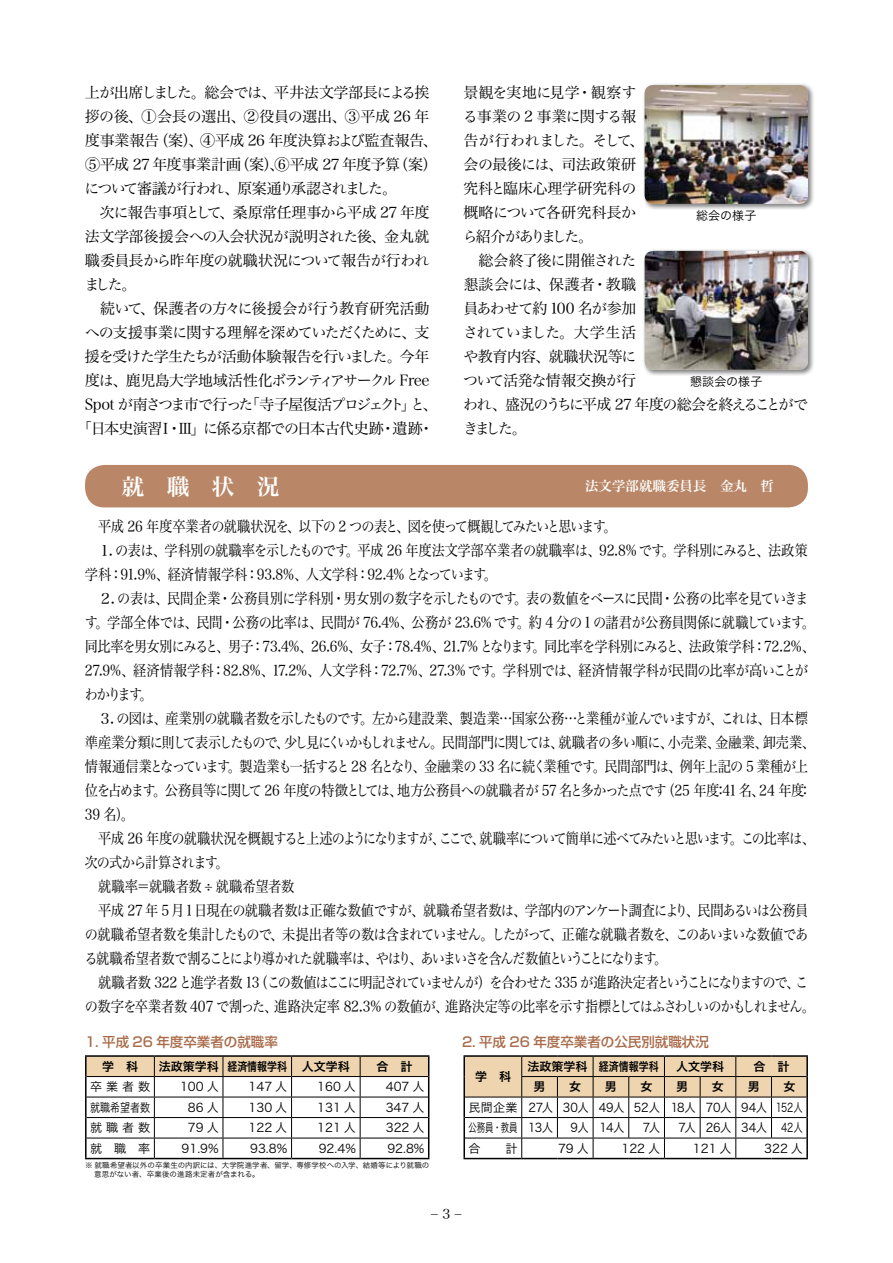
<style>
.page{position:relative;width:893px;height:1263px;background:#fff}
.page>*{position:absolute;margin:0;border:0;box-sizing:border-box;transform-origin:0 0}
.t1{font:22.5px "Hira Min Pro W6";color:#fff}
.t2{font:15px/24px "Hira Min Pro W3";letter-spacing:-.05em;color:#000}
.t3{font:15px/24px "Hira Min Pro W3";letter-spacing:-.03em;color:#000}
.t4{font:15px "Hira Min Pro W3";letter-spacing:-.025em;color:#000}
.t5{font:15px "Hira Min Pro W3";letter-spacing:-.08em;color:#000}
.t6{font:15px "Hira Min Pro W3";letter-spacing:-.075em;color:#000;scale:.88 1}
.t7{font:15px "Hira Min Pro W3";letter-spacing:-.015em;color:#000;scale:.88 1}
.t8{font:15px "Hira Min Pro W3";letter-spacing:-.085em;color:#000}
.t9{font:15px "Hira Min Pro W3";letter-spacing:-.015em;color:#000}
.t10{font:15px "Hira Min Pro W3";letter-spacing:-.01em;color:#000}
.t11{font:15px "Hira Min Pro W3";letter-spacing:-.115em;color:#000}
.t12{font:500 13.5px "Shin Go Pro";color:#a96b4a}
.t13{font:13.5px "Hira Min Pro W6";color:#fff}
.t14{font:13.5px "Hira Min Pro W3";color:#000}
.t15{font:12px/20.5px "Hira Kaku Pro W3";color:#000}
.t16{font:12px "Hira Kaku Pro W6";color:#000}
.t17{font:12px "Hira Kaku Pro W3";color:#000;scale:.95 1}
.t18{font:12px "Hira Kaku Pro W3";color:#000;scale:.83 1}
.t19{font:7.5px/9px "Hira Kaku Pro W3";letter-spacing:.01em;color:#000}
</style>
<div class="page">
<div style="left:85px;top:465px;width:723px;height:42px;background:#b98767;border-radius:20px"></div>
<div style="left:642px;top:248px;width:173px;height:128px;background:#000;opacity:.5"></div>
<img style="left:645px;top:251px;width:163px;height:119px">
<div style="left:642px;top:82px;width:173px;height:128px;background:#000;opacity:.5"></div>
<img style="left:645px;top:85px;width:163px;height:119px">
<hr style="left:85px;top:1158px;width:69px;height:1px;background:#000">
<hr style="left:154px;top:1158px;width:69px;height:1px;background:#000">
<hr style="left:223px;top:1158px;width:69px;height:1px;background:#000">
<hr style="left:292px;top:1158px;width:68px;height:1px;background:#000">
<hr style="left:360px;top:1158px;width:69px;height:1px;background:#000">
<hr style="left:85px;top:1055px;width:69px;height:2px;background:#000">
<hr style="left:154px;top:1055px;width:69px;height:2px;background:#000">
<hr style="left:223px;top:1055px;width:69px;height:2px;background:#000">
<hr style="left:292px;top:1055px;width:68px;height:2px;background:#000">
<hr style="left:360px;top:1055px;width:69px;height:2px;background:#000">
<svg style="left:85px;top:1056px;width:344px;height:102px"></svg>
<hr style="left:463px;top:1055px;width:59px;height:2px;background:#000">
<hr style="left:522px;top:1055px;width:35px;height:2px;background:#000">
<hr style="left:557px;top:1055px;width:36px;height:2px;background:#000">
<hr style="left:593px;top:1055px;width:36px;height:2px;background:#000">
<hr style="left:629px;top:1055px;width:35px;height:2px;background:#000">
<hr style="left:664px;top:1055px;width:36px;height:2px;background:#000">
<hr style="left:700px;top:1055px;width:36px;height:2px;background:#000">
<hr style="left:736px;top:1055px;width:35px;height:2px;background:#000">
<hr style="left:771px;top:1055px;width:37px;height:2px;background:#000">
<hr style="left:463px;top:1158px;width:59px;height:1px;background:#000">
<hr style="left:522px;top:1158px;width:35px;height:1px;background:#000">
<hr style="left:557px;top:1158px;width:36px;height:1px;background:#000">
<hr style="left:593px;top:1158px;width:36px;height:1px;background:#000">
<hr style="left:629px;top:1158px;width:35px;height:1px;background:#000">
<hr style="left:664px;top:1158px;width:36px;height:1px;background:#000">
<hr style="left:700px;top:1158px;width:36px;height:1px;background:#000">
<hr style="left:736px;top:1158px;width:35px;height:1px;background:#000">
<hr style="left:771px;top:1158px;width:37px;height:1px;background:#000">
<svg style="left:463px;top:1056px;width:345px;height:102px"></svg>
<p class="t2" style="left:85px;top:79px;width:346px">上が出席しました。総会では、平井法文学部長による挨</p>
<p class="t9" style="left:85px;top:104px;width:346px">拶の後、①会長の選出、②役員の選出、③平成 26 年</p>
<p class="t4" style="left:85px;top:128px;width:354px">度事業報告（案）、④平成 26 年度決算および監査報告、</p>
<p class="t3" style="left:85px;top:151px;width:354px">⑤平成 27 年度事業計画（案）、⑥平成 27 年度予算（案）</p>
<p class="t11" style="left:85px;top:176px;width:314px">について審議が行われ、原案通り承認されました。</p>
<p class="t2" style="left:85px;top:199px;width:346px">　次に報告事項として、桑原常任理事から平成 27 年度</p>
<p class="t4" style="left:85px;top:224px;width:346px">法文学部後援会への入会状況が説明された後、金丸就</p>
<p class="t2" style="left:85px;top:247px;width:346px">職委員長から昨年度の就職状況について報告が行われ</p>
<p class="t2" style="left:85px;top:271px;width:54px">ました。</p>
<p class="t10" style="left:85px;top:296px;width:346px">　続いて、保護者の方々に後援会が行う教育研究活動</p>
<p class="t5" style="left:85px;top:320px;width:346px">への支援事業に関する理解を深めていただくために、支</p>
<p class="t5" style="left:85px;top:344px;width:346px">援を受けた学生たちが活動体験報告を行いました。今年</p>
<p class="t2" style="left:85px;top:367px;width:346px">度は、鹿児島大学地域活性化ボランティアサークル Free</p>
<p class="t8" style="left:85px;top:392px;width:354px">Spot が南さつま市で行った「寺子屋復活プロジェクト」と、</p>
<p class="t2" style="left:77px;top:415px;width:358px">「日本史演習Ⅰ・Ⅲ」に係る京都での日本古代史跡・遺跡・</p>
<p class="t2" style="left:463px;top:79px;width:347px">景観を実地に見学・観察す<br>る事業の 2 事業に関する報<br>告が行われました。そして、<br>会の最後には、司法政策研<br>究科と臨床心理学研究科の<br>概略について各研究科長か<br>ら紹介がありました。<br>　総会終了後に開催された<br>懇談会には、保護者・教職<br>員あわせて約 100 名が参加<br>されていました。大学生活<br>や教育内容、就職状況等に<br>ついて活発な情報交換が行<br>われ、盛況のうちに平成 27 年度の総会を終えることができました。</p>
<p class="t15" style="left:696px;top:204px;width:62px">総会の様子</p>
<p class="t15" style="left:690px;top:370px;width:74px">懇談会の様子</p>
<h1 class="t1" style="left:122px;top:466px;width:159px">就　職　状　況</h1>
<p class="t13" style="left:585px;top:474px;width:191px">法文学部就職委員長　金丸　哲</p>
<p class="t6" style="left:85px;top:514px;width:605px">　平成 26 年度卒業者の就職状況を、以下の 2 つの表と、図を使って概観してみたいと思います。</p>
<p class="t3" style="left:97px;top:537px;width:712px">１.の表は、学科別の就職率を示したものです。平成 26 年度法文学部卒業者の就職率は、92.8% です。学科別にみると、法政策</p>
<p class="t7" style="left:85px;top:562px;width:470px">学科：91.9%、経済情報学科：93.8%、人文学科：92.4%となっています。</p>
<p class="t3" style="left:85px;top:585px;width:732px;text-indent:13px">２. の表は、民間企業・公務員別に学科別・男女別の数字を示したものです。表の数値をベースに民間・公務の比率を見ていきます。学部全体では、民間・公務の比率は、民間が 76.4%、公務が 23.6% です。約 4 分の1の諸君が公務員関係に就職しています。同比率を男女別にみると、男子：73.4%、26.6%、女子：78.4%、21.7% となります。同比率を学科別にみると、法政策学科：72.2%、27.9%、経済情報学科：82.8%、17.2%、人文学科：72.7%、27.3% です。学科別では、経済情報学科が民間の比率が高いことがわかります。</p>
<p class="t2" style="left:85px;top:705px;width:732px;text-indent:13px">３. の図は、産業別の就職者数を示したものです。左から建設業、製造業…国家公務…と業種が並んでいますが、これは、日本標準産業分類に則して表示したもので、少し見にくいかもしれません。民間部門に関しては、就職者の多い順に、小売業、金融業、卸売業、情報通信業となっています。製造業も一括すると 28 名となり、金融業の 33 名に続く業種です。民間部門は、例年上記の 5 業種が上位を占めます。公務員等に関して 26 年度の特徴としては、地方公務員への就職者が 57 名と多かった点です（25 年度：41 名、24 年度：39 名）。<br>　平成 26 年度の就職状況を概観すると上述のようになりますが、ここで、就職率について簡単に述べてみたいと思います。この比率は、次の式から計算されます。<br>　就職率＝就職者数 ÷ 就職希望者数<br>　平成 27 年 5 月1日現在の就職者数は正確な数値ですが、就職希望者数は、学部内のアンケート調査により、民間あるいは公務員の就職希望者数を集計したもので、未提出者等の数は含まれていません。したがって、正確な就職者数を、このあいまいな数値である就職希望者数で割ることにより導かれた就職率は、やはり、あいまいさを含んだ数値ということになります。<br>　就職者数 322 と進学者数 13（この数値はここに明記されていませんが）を合わせた 335 が進路決定者ということになりますので、この数字を卒業者数 407 で割った、進路決定率 82.3% の数値が、進路決定等の比率を示す指標としてはふさわしいのかもしれません。</p>
<p class="t12" style="left:85px;top:1031px;width:194px">1. 平成 26 年度卒業者の就職率</p>
<p class="t12" style="left:462px;top:1031px;width:248px">2. 平成 26 年度卒業者の公民別就職状況</p>
<p class="t16" style="left:475px;top:1066px;width:37px">学　科</p>
<p class="t16" style="left:102px;top:1055px;width:37px">学　科</p>
<p class="t16" style="left:159px;top:1055px;width:193px">法政策学科 経済情報学科 人文学科</p>
<p class="t16" style="left:376px;top:1055px;width:38px">合　計</p>
<p class="t15" style="left:90px;top:1076px;width:62px">卒業者数</p>
<p class="t15" style="left:180px;top:1076px;width:40px">100 人</p>
<p class="t15" style="left:249px;top:1076px;width:40px">147 人</p>
<p class="t15" style="left:317px;top:1076px;width:40px">160 人</p>
<p class="t15" style="left:386px;top:1076px;width:40px">407 人</p>
<p class="t18" style="left:90px;top:1097px;width:74px">就職希望者数</p>
<p class="t15" style="left:188px;top:1096px;width:32px">86 人</p>
<p class="t15" style="left:249px;top:1096px;width:40px">130 人</p>
<p class="t15" style="left:317px;top:1096px;width:40px">131 人</p>
<p class="t15" style="left:386px;top:1096px;width:40px">347 人</p>
<p class="t15" style="left:90px;top:1117px;width:62px">就職者数</p>
<p class="t15" style="left:188px;top:1117px;width:32px">79 人</p>
<p class="t15" style="left:249px;top:1117px;width:40px">122 人</p>
<p class="t15" style="left:317px;top:1117px;width:40px">121 人</p>
<p class="t15" style="left:386px;top:1117px;width:40px">322 人</p>
<p class="t15" style="left:90px;top:1137px;width:62px">就職率</p>
<p class="t15" style="left:182px;top:1137px;width:39px">91.9%</p>
<p class="t15" style="left:250px;top:1137px;width:39px">93.8%</p>
<p class="t15" style="left:319px;top:1137px;width:39px">92.4%</p>
<p class="t15" style="left:387px;top:1137px;width:39px">92.8%</p>
<p class="t16" style="left:527px;top:1055px;width:133px">法政策学科 経済情報学科</p>
<p class="t16" style="left:676px;top:1055px;width:49px">人文学科</p>
<p class="t16" style="left:753px;top:1055px;width:37px">合　計</p>
<p class="t16" style="left:534px;top:1076px;width:13px">男</p>
<p class="t16" style="left:569px;top:1076px;width:13px">女</p>
<p class="t16" style="left:605px;top:1076px;width:13px">男</p>
<p class="t16" style="left:641px;top:1076px;width:13px">女</p>
<p class="t16" style="left:676px;top:1076px;width:13px">男</p>
<p class="t16" style="left:712px;top:1076px;width:13px">女</p>
<p class="t16" style="left:748px;top:1076px;width:13px">男</p>
<p class="t16" style="left:783px;top:1076px;width:13px">女</p>
<p class="t15" style="left:468px;top:1096px;width:336px">民間企業 27人 30人 49人 52人 18人 70人 94人 152人公務員・教員 13人</p>
<p class="t17" style="left:571px;top:1117px;width:58px">9人 14人</p>
<p class="t17" style="left:643px;top:1117px;width:20px">7人</p>
<p class="t17" style="left:678px;top:1117px;width:132px">7人 26人 34人 42人</p>
<p class="t15" style="left:468px;top:1137px;width:13px">合</p>
<p class="t15" style="left:505px;top:1137px;width:13px">計</p>
<p class="t15" style="left:558px;top:1137px;width:32px">79 人</p>
<p class="t15" style="left:622px;top:1137px;width:40px">122 人</p>
<p class="t15" style="left:693px;top:1137px;width:40px">121 人</p>
<p class="t15" style="left:764px;top:1137px;width:40px">322 人</p>
<p class="t19" style="left:94px;top:1160px;width:337px;text-indent:-9px">※ 就職希望者以外の卒業生の内訳には、大学院進学者、留学、専修学校への入学、結婚等により就職の意思がない者、卒業後の進路未定者が含まれる。</p>
<p class="t14" style="left:431px;top:1202px;width:32px">– 3 –</p>
</div>
